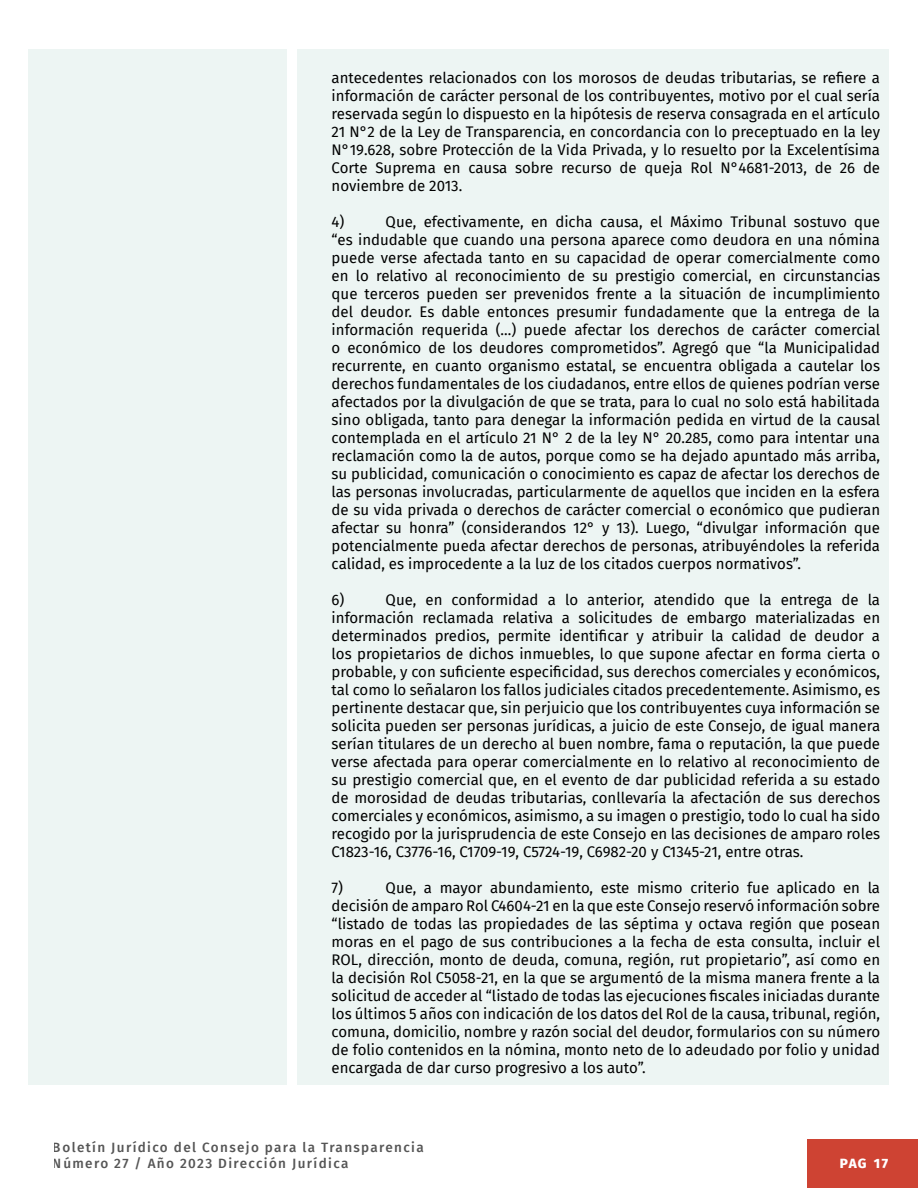
<style>
.page{position:relative;width:918px;height:1188px;background:#fff}
.page>*{position:absolute;margin:0;border:0;box-sizing:border-box;transform-origin:0 0}
.t1{font:15px/18px "Fira Sans";color:#000;text-align:justify}
.t2{font:500 13.5px/16.2px "Fira Sans";letter-spacing:.1em;color:#000}
.t3{font:800 13.5px "Fira Sans";color:#fff}
</style>
<div class="page">
<div style="left:807px;top:1140px;width:111px;height:48px;background:#ce4333"></div>
<div style="left:29px;top:49px;width:258px;height:1036px;background:#edf5f3"></div>
<div style="left:298px;top:49px;width:591px;height:1036px;background:#edf5f3"></div>
<p class="t1" style="left:332px;top:68px;width:550px">antecedentes relacionados con los morosos de deudas tributarias, se refiere a información de carácter personal de los contribuyentes, motivo por el cual sería reservada según lo dispuesto en la hipótesis de reserva consagrada en el artículo 21 N°2 de la Ley de Transparencia, en concordancia con lo preceptuado en la ley N°19.628, sobre Protección de la Vida Privada, y lo resuelto por la Excelentísima Corte Suprema en causa sobre recurso de queja Rol N°4681-2013, de 26 de noviembre de 2013.</p>
<p class="t1" style="left:332px;top:212px;width:14px">4)</p>
<p class="t1" style="left:332px;top:212px;width:550px;text-indent:54px">Que, efectivamente, en dicha causa, el Máximo Tribunal sostuvo que “es indudable que cuando una persona aparece como deudora en una nómina puede verse afectada tanto en su capacidad de operar comercialmente como en lo relativo al reconocimiento de su prestigio comercial, en circunstancias que terceros pueden ser prevenidos frente a la situación de incumplimiento del deudor. Es dable entonces presumir fundadamente que la entrega de la información requerida (...) puede afectar los derechos de carácter comercial o económico de los deudores comprometidos”. Agregó que “la Municipalidad recurrente, en cuanto organismo estatal, se encuentra obligada a cautelar los derechos fundamentales de los ciudadanos, entre ellos de quienes podrían verse afectados por la divulgación de que se trata, para lo cual no solo está habilitada sino obligada, tanto para denegar la información pedida en virtud de la causal contemplada en el artículo 21 N° 2 de la ley N° 20.285, como para intentar una reclamación como la de autos, porque como se ha dejado apuntado más arriba, su publicidad, comunicación o conocimiento es capaz de afectar los derechos de las personas involucradas, particularmente de aquellos que inciden en la esfera de su vida privada o derechos de carácter comercial o económico que pudieran afectar su honra” (considerandos 12° y 13). Luego, “divulgar información que potencialmente pueda afectar derechos de personas, atribuyéndoles la referida calidad, es improcedente a la luz de los citados cuerpos normativos”.</p>
<p class="t1" style="left:332px;top:590px;width:14px">6)</p>
<p class="t1" style="left:332px;top:590px;width:550px;text-indent:54px">Que, en conformidad a lo anterior, atendido que la entrega de la información reclamada relativa a solicitudes de embargo materializadas en determinados predios, permite identificar y atribuir la calidad de deudor a los propietarios de dichos inmuebles, lo que supone afectar en forma cierta o probable, y con suficiente especificidad, sus derechos comerciales y económicos, tal como lo señalaron los fallos judiciales citados precedentemente. Asimismo, es pertinente destacar que, sin perjuicio que los contribuyentes cuya información se solicita pueden ser personas jurídicas, a juicio de este Consejo, de igual manera serían titulares de un derecho al buen nombre, fama o reputación, la que puede verse afectada para operar comercialmente en lo relativo al reconocimiento de su prestigio comercial que, en el evento de dar publicidad referida a su estado de morosidad de deudas tributarias, conllevaría la afectación de sus derechos comerciales y económicos, asimismo, a su imagen o prestigio, todo lo cual ha sido recogido por la jurisprudencia de este Consejo en las decisiones de amparo roles C1823-16, C3776-16, C1709-19, C5724-19, C6982-20 y C1345-21, entre otras.</p>
<p class="t1" style="left:332px;top:878px;width:13px">7)</p>
<p class="t1" style="left:332px;top:878px;width:550px;text-indent:54px">Que, a mayor abundamiento, este mismo criterio fue aplicado en la decisión de amparo Rol C4604-21 en la que este Consejo reservó información sobre “listado de todas las propiedades de las séptima y octava región que posean moras en el pago de sus contribuciones a la fecha de esta consulta, incluir el ROL, dirección, monto de deuda, comuna, región, rut propietario”, así como en la decisión Rol C5058-21, en la que se argumentó de la misma manera frente a la solicitud de acceder al “listado de todas las ejecuciones fiscales iniciadas durante los últimos 5 años con indicación de los datos del Rol de la causa, tribunal, región, comuna, domicilio, nombre y razón social del deudor, formularios con su número de folio contenidos en la nómina, monto neto de lo adeudado por folio y unidad encargada de dar curso progresivo a los auto”.</p>
<p class="t2" style="left:53px;top:1139px;width:372px">Boletín Jurídico del Consejo para la Transparencia<br>Número 27 / Año 2023 Dirección Jurídica</p>
<p class="t3" style="left:840px;top:1151px;width:50px">PAG 17</p>
</div>
